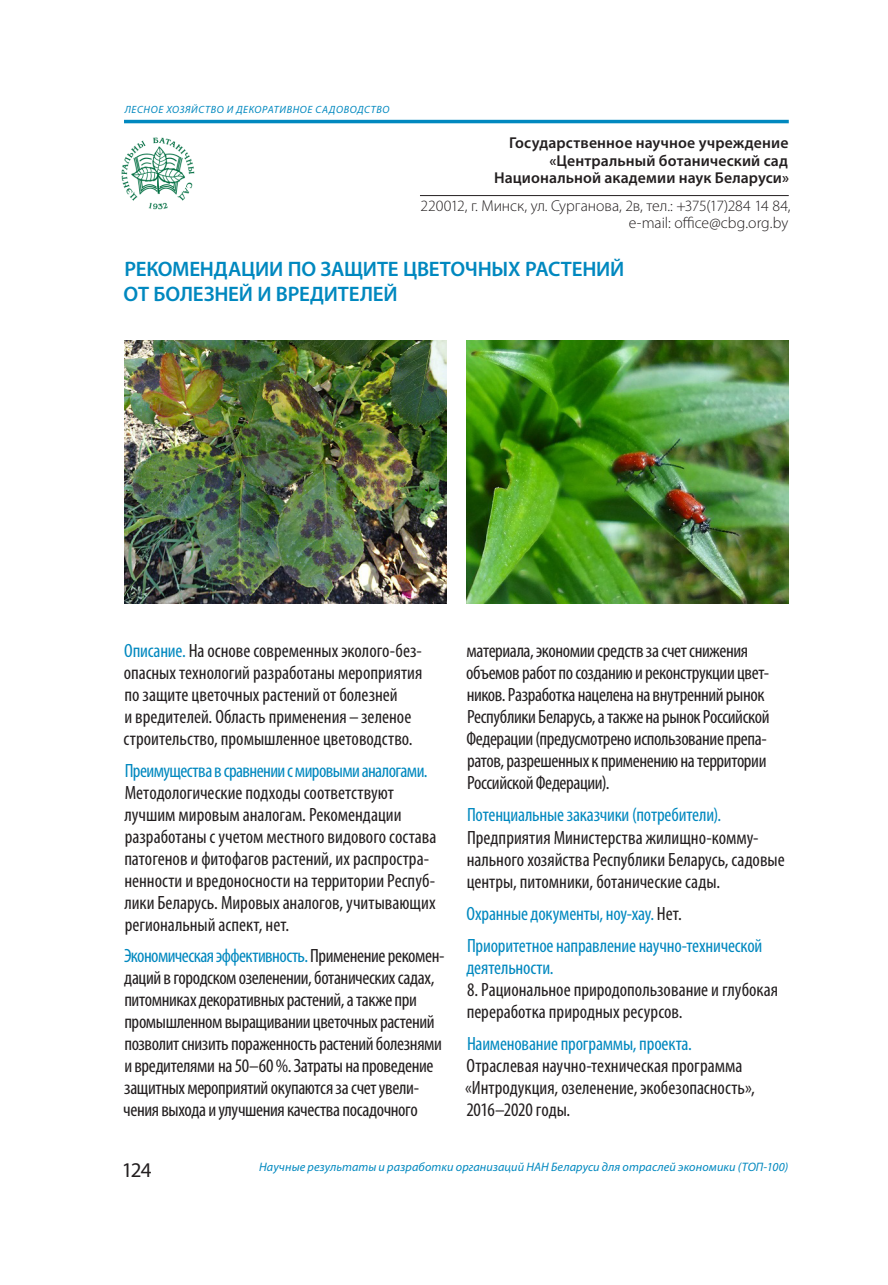
<style>
.page{position:relative;width:888px;height:1285px;background:#fff}
.page>*{position:absolute;margin:0;border:0;box-sizing:border-box;transform-origin:0 0}
.ЗАГОЛОВОК{font:600 21px/25.2px "Myriad Pro";letter-spacing:-.01em;color:#0088bf}
.t1{font:21px "Myriad Pro";color:#231f20}
.Основной_текст{font:condensed 19.25px/22.1px "Myriad Pro";letter-spacing:-.005em;color:#231f20}
.Основной_текст-2{font:condensed 19.25px/22.1px "Myriad Pro";letter-spacing:-.01em;color:#0088bf}
.Организация{font:600 15.75px/17.5px "Myriad Pro";letter-spacing:.01em;color:#231f20;text-align:right}
.Адрес_линия{font:300 15.75px/17.5px "Myriad Pro";color:#231f20;text-align:right}
.t2{font:italic 12.25px "Myriad Pro";letter-spacing:.005em;color:#0088bf}
.t3{font:italic 10.5px "Myriad Pro";letter-spacing:.06em;color:#0088bf}
.s1{color:#0088bf}
.s2{color:#231f20}
</style>
<div class="page">
<hr style="left:124px;top:120px;width:665px;height:3px;background:#0088bf">
<hr style="left:420px;top:195px;width:369px;height:1px;background:#231f20">
<img style="left:121px;top:137px;width:74px;height:73px">
<img style="left:124px;top:341px;width:322px;height:262px">
<img style="left:466px;top:341px;width:323px;height:262px">
<p class="t3" style="left:125px;top:103px;width:266px">ЛЕСНОЕ ХОЗЯЙСТВО И ДЕКОРАТИВНОЕ САДОВОДСТВО</p>
<p class="Организация" style="left:494px;top:134px;width:297px">Государственное научное учреждение «Центральный ботанический сад<br>Национальной академии наук Беларуси»</p>
<p class="Адрес_линия" style="left:421px;top:197px;width:372px">220012, г. Минск, ул. Сурганова, 2в, тел.: +375(17)284 14 84, е-mail: office@cbg.org.by</p>
<p class="ЗАГОЛОВОК" style="left:124px;top:256px;width:502px">РЕКОМЕНДАЦИИ ПО ЗАЩИТЕ ЦВЕТОЧНЫХ РАСТЕНИЙ<br>ОТ БОЛЕЗНЕЙ И ВРЕДИТЕЛЕЙ</p>
<p class="Основной_текст" style="left:123px;top:639px;width:300px"><span class="s1">Описание.</span> На основе современных эколого-без&shy;опасных технологий разработаны мероприятия по защите цветочных растений от болезней<br>и вредителей. Область применения–зеленое строительство, промышленное цветоводство.</p>
<p class="Основной_текст" style="left:124px;top:759px;width:314px"><span class="s1">Преимущества в сравнении с мировыми аналогами.<br></span>Методологические подходы соответствуют лучшим мировым аналогам. Рекомендации разработаны с учетом местного видового состава патогенов и фитофагов растений, их распростра&shy;ненности и вредоносности на территории Респуб&shy;лики Беларусь. Мировых аналогов, учитывающих региональный аспект, нет.</p>
<p class="Основной_текст" style="left:123px;top:945px;width:323px"><span class="s1">Экономическая эффективность.</span> Применение рекомен&shy;даций в городском озеленении, ботанических садах, питомниках декоративных растений, а также при промышленном выращивании цветочных растений позволит снизить пораженность растений болезнями и вредителями на 50–60 %. Затраты на проведение защитных мероприятий окупаются за счет увели&shy;чения выхода и улучшения качества посадочного</p>
<p class="Основной_текст" style="left:466px;top:639px;width:305px">материала, экономии средств за счет снижения объемов работ по созданию и реконструкции цвет&shy;ников. Разработка нацелена на внутренний рынок Республики Беларусь, а также на рынок Российской Федерации (предусмотрено использование препа&shy;ратов, разрешенных к применению на территории Российской Федерации).</p>
<p class="Основной_текст" style="left:467px;top:804px;width:320px"><span class="s1">Потенциальные заказчики (потребители).<br></span>Предприятия Министерства жилищно-комму&shy;нального хозяйства Республики Беларусь, садовые центры, питомники, ботанические сады.</p>
<p class="Основной_текст-2" style="left:467px;top:902px;width:217px">Охранные документы, ноу-хау. <span class="s2">Нет.</span></p>
<p class="Основной_текст-2" style="left:467px;top:934px;width:297px">Приоритетное направление научно-технической деятельности.</p>
<p class="Основной_текст" style="left:467px;top:978px;width:313px">8. Рациональное природопользование и глубокая переработка природных ресурсов.</p>
<p class="Основной_текст" style="left:465px;top:1032px;width:291px"><span class="s1">Наименование программы, проекта.<br></span>Отраслевая научно-техническая программа «Интродукция, озеленение, экобезопасность», 2016–2020 годы.</p>
<p class="t1" style="left:122px;top:1157px;width:31px">124</p>
<p class="t2" style="left:259px;top:1159px;width:531px">Научные результаты и разработки организаций НАН Беларуси для отраслей экономики (ТОП-100)</p>
</div>
